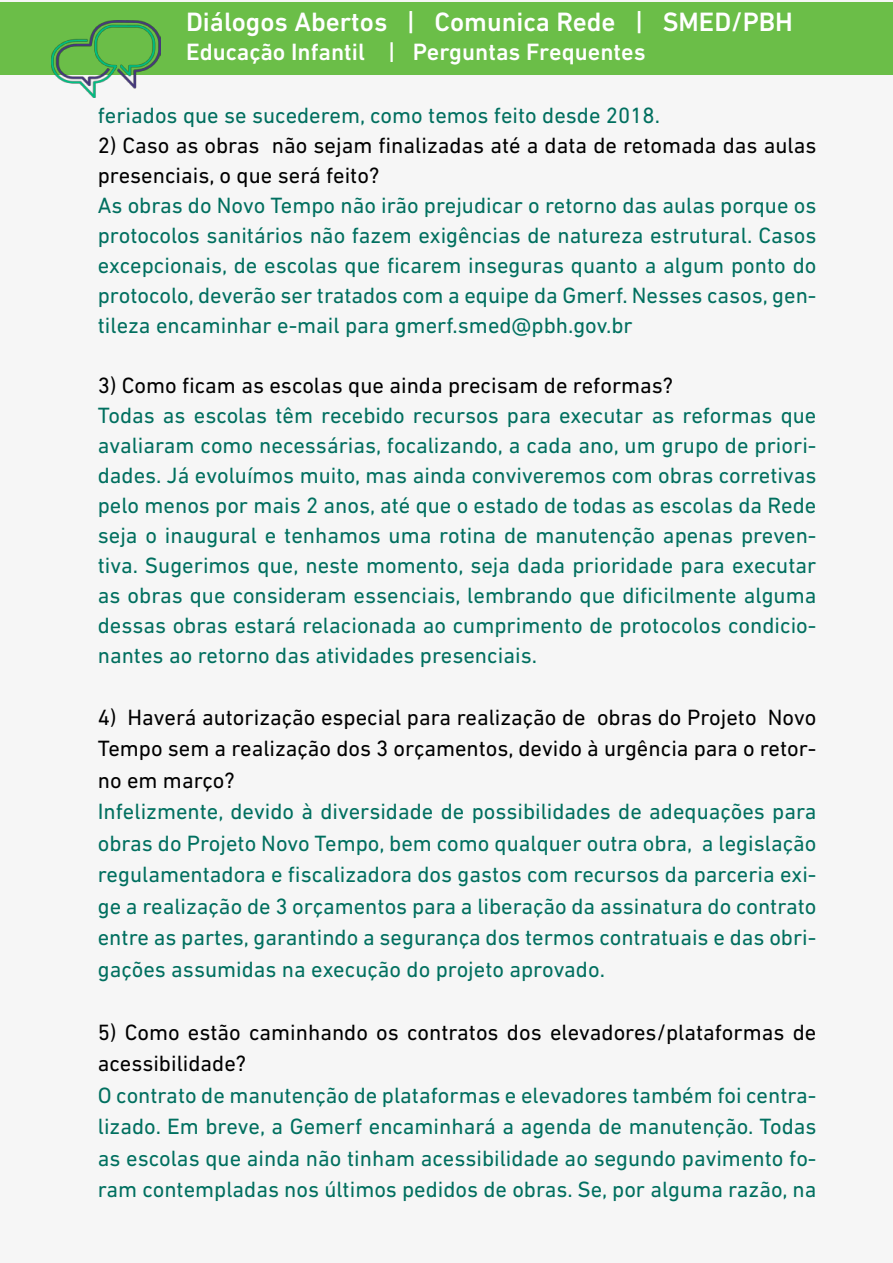
<style>
.page{position:relative;width:893px;height:1263px;background:#f6f6f6}
.page>*{position:absolute;margin:0;border:0;box-sizing:border-box;transform-origin:0 0}
.t1{font:500 27px "DIN Next LT Pro";color:#fff}
.t2{font:500 24px "DIN Next LT Pro";color:#fff}
.t3{font:22.5px/30px "DIN Next LT Pro";color:#006f5f;text-align:justify}
.t4{font:22.5px/31.5px "DIN Next LT Pro";color:#000}
</style>
<div class="page">
<div style="left:0;top:2px;width:893px;height:73px;background:#6bbe48"></div>
<img style="left:52px;top:20px;width:108px;height:78px">
<p class="t1" style="left:186px;top:6px;width:608px">Diálogos Abertos | Comunica Rede | SMED/PBH</p>
<p class="t2" style="left:186px;top:38px;width:461px">Educação Infantil | Perguntas Frequentes</p>
<p class="t3" style="left:98px;top:100px;width:564px">feriados que se sucederem, como temos feito desde 2018.</p>
<p class="t4" style="left:98px;top:130px;width:720px;line-height:30px">2) Caso as obras não sejam finalizadas até a data de retomada das aulas presenciais, o que será feito?</p>
<p class="t3" style="left:98px;top:190px;width:720px">As obras do Novo Tempo não irão prejudicar o retorno das aulas porque os protocolos sanitários não fazem exigências de natureza estrutural. Casos excepcionais, de escolas que ficarem inseguras quanto a algum ponto do protocolo, deverão ser tratados com a equipe da Gmerf. Nesses casos, gen&shy;tileza encaminhar e-mail para gmerf.smed@pbh.gov.br</p>
<p class="t4" style="left:98px;top:369px;width:577px">3) Como ficam as escolas que ainda precisam de reformas?</p>
<p class="t3" style="left:98px;top:400px;width:720px">Todas as escolas têm recebido recursos para executar as reformas que avaliaram como necessárias, focalizando, a cada ano, um grupo de priori&shy;dades. Já evoluímos muito, mas ainda conviveremos com obras corretivas pelo menos por mais 2 anos, até que o estado de todas as escolas da Rede seja o inaugural e tenhamos uma rotina de manutenção apenas preven&shy;tiva. Sugerimos que, neste momento, seja dada prioridade para executar as obras que consideram essenciais, lembrando que dificilmente alguma dessas obras estará relacionada ao cumprimento de protocolos condicio&shy;nantes ao retorno das atividades presenciais.</p>
<p class="t4" style="left:98px;top:701px;width:720px;text-align:justify">4) Haverá autorização especial para realização de obras do Projeto Novo Tempo sem a realização dos 3 orçamentos, devido à urgência para o retor&shy;no em março?</p>
<p class="t3" style="left:98px;top:795px;width:720px;line-height:31.5px">Infelizmente, devido à diversidade de possibilidades de adequações para obras do Projeto Novo Tempo, bem como qualquer outra obra, a legislação regulamentadora e fiscalizadora dos gastos com recursos da parceria exi&shy;ge a realização de 3 orçamentos para a liberação da assinatura do contrato entre as partes, garantindo a segurança dos termos contratuais e das obri&shy;gações assumidas na execução do projeto aprovado.</p>
<p class="t4" style="left:98px;top:1016px;width:720px">5) Como estão caminhando os contratos dos elevadores/plataformas de acessibilidade?</p>
<p class="t3" style="left:98px;top:1079px;width:720px;line-height:31.5px">O contrato de manutenção de plataformas e elevadores também foi centra&shy;lizado. Em breve, a Gemerf encaminhará a agenda de manutenção. Todas as escolas que ainda não tinham acessibilidade ao segundo pavimento fo&shy;ram contempladas nos últimos pedidos de obras. Se, por alguma razão, na</p>
</div>
